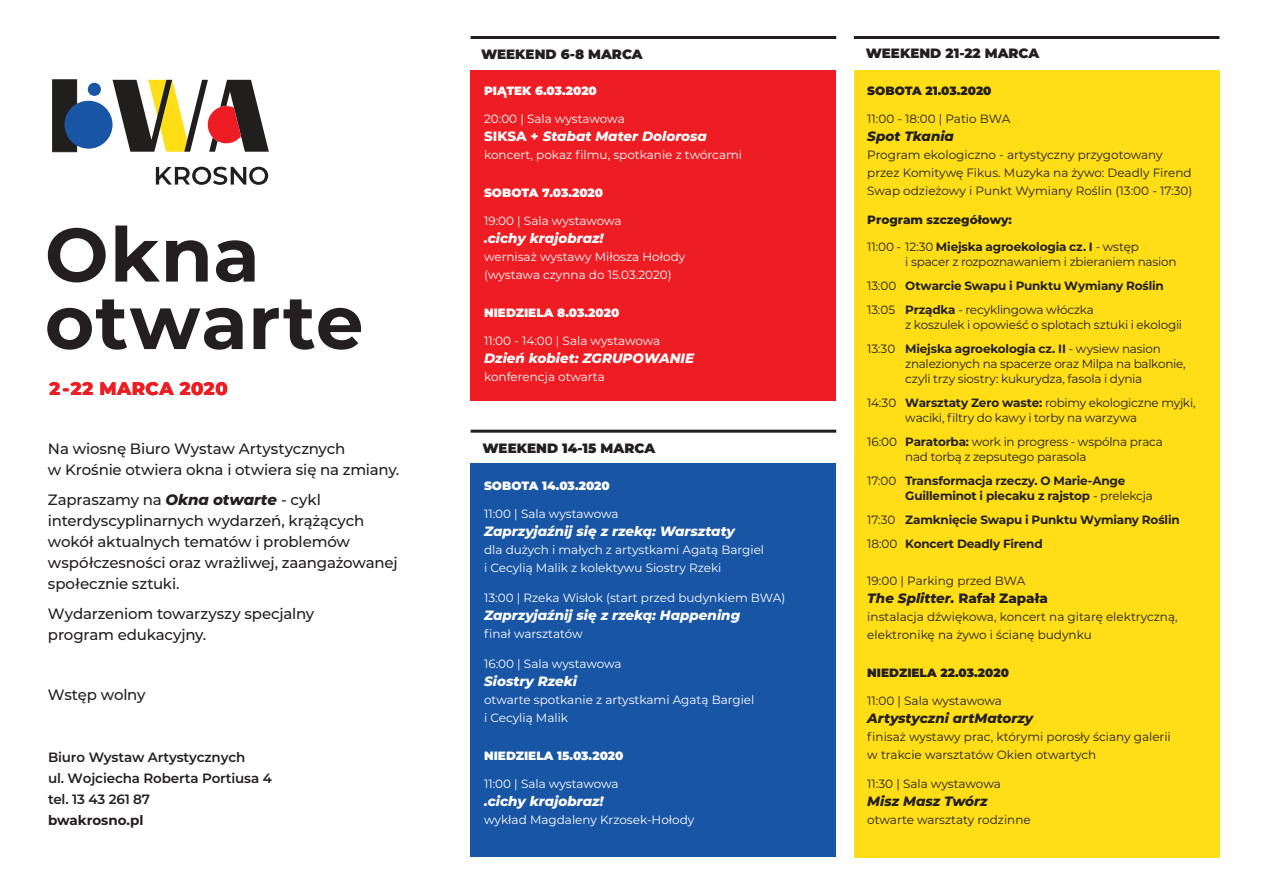
<style>
.page{position:relative;width:1263px;height:893px;background:#fff}
.page>*{position:absolute;margin:0;border:0;box-sizing:border-box;transform-origin:0 0}
.t1{font:700 75.6px "Montserrat";letter-spacing:.01em;color:#231f20}
.t2{font:800 18px "Montserrat";letter-spacing:.035em;color:#ee1d23}
.BODY{font:500 15px/21px "Montserrat";letter-spacing:-.015em;color:#231f20}
.NAZWA_WYDARZENIA{font:italic 800 13.5px "Montserrat";color:#fff}
.NAZWA_WYDARZENIA-2{font:italic 800 13.5px "Montserrat";color:#231f20}
.BODY-2{font:600 13.5px "Montserrat";letter-spacing:-.01em;color:#231f20}
.BODY-3{font:900 13.5px "Montserrat";color:#231f20}
.BODY-4{font:700 13.5px "Montserrat";color:#231f20}
.NAZWA_WYDARZENIA-3{font:12px/15px "Montserrat";letter-spacing:-.01em;color:#231f20}
.NAZWA_WYDARZENIA-4{font:12px/18px "Montserrat";color:#fff}
.NAZWA_WYDARZENIA-5{font:700 12px/15px "Montserrat";letter-spacing:-.015em;color:#231f20}
.DATY{font:12px "Montserrat";color:#fff}
.TYTUŁY{font:900 12px "Montserrat";color:#fff}
.DATY-2{font:12px "Montserrat";color:#231f20}
.TYTUŁY-2{font:900 12px "Montserrat";color:#231f20}
.NAZWA_WYDARZENIA-6{font:800 12px "Montserrat";color:#231f20}
.s1{font-weight:800;font-style:italic}
.s2{font-style:normal}
.s3{font-weight:400}
.s4{font-weight:700}
</style>
<div class="page">
<div style="left:471px;top:70px;width:365px;height:330px;background:#ee1d23"></div>
<div style="left:471px;top:463px;width:365px;height:394px;background:#1855a5"></div>
<div style="left:854px;top:70px;width:365px;height:787px;background:#ffdd17"></div>
<hr style="left:471px;top:36px;width:365px;height:3px;background:#231f20">
<hr style="left:471px;top:430px;width:365px;height:3px;background:#231f20">
<hr style="left:854px;top:36px;width:365px;height:3px;background:#231f20">
<svg style="left:53px;top:80px;width:216px;height:72px"></svg>
<svg style="left:156px;top:167px;width:112px;height:18px"></svg>
<p class="t1" style="left:45px;top:200px;width:216px">Okna</p>
<p class="t1" style="left:45px;top:268px;width:320px">otwarte</p>
<p class="t2" style="left:49px;top:376px;width:180px">2 - 22 MARCA 2020</p>
<p class="BODY" style="left:48px;top:438px;width:353px">Na wiosnę Biuro Wystaw Artystycznych<br>w Krośnie otwiera okna i otwiera się na zmiany.</p>
<p class="BODY" style="left:48px;top:489px;width:351px">Zapraszamy na <span class="s1">Okna otwarte</span> - cykl interdyscyplinarnych wydarzeń, krążących wokół aktualnych tematów i problemów współczesności oraz wrażliwej, zaangażowanej społecznie sztuki.</p>
<p class="BODY" style="left:48px;top:603px;width:268px">Wydarzeniom towarzyszy specjalny program edukacyjny.</p>
<p class="BODY" style="left:48px;top:684px;width:99px">Wstęp wolny</p>
<p class="BODY-2" style="left:48px;top:748px;width:199px">Biuro Wystaw Artystycznych</p>
<p class="BODY-2" style="left:48px;top:769px;width:225px">ul. Wojciecha Roberta Portiusa 4</p>
<p class="BODY-2" style="left:48px;top:790px;width:104px">tel. 13 43 261 87</p>
<p class="BODY-4" style="left:48px;top:811px;width:97px">bwakrosno.pl</p>
<p class="BODY-3" style="left:481px;top:44px;width:163px">WEEKEND 6-8 MARCA</p>
<p class="TYTUŁY" style="left:484px;top:82px;width:114px">PIĄTEK 6.03.2020</p>
<p class="DATY" style="left:484px;top:111px;width:142px">20:00 | Sala wystawowa</p>
<p class="NAZWA_WYDARZENIA" style="left:484px;top:127px;width:224px"><span class="s2">SIKSA +</span> Stabat Mater Dolorosa</p>
<p class="NAZWA_WYDARZENIA-4" style="left:484px;top:146px;width:259px">koncert, pokaz filmu, spotkanie z twórcami</p>
<p class="TYTUŁY" style="left:484px;top:184px;width:121px">SOBOTA 7.03.2020</p>
<p class="DATY" style="left:484px;top:213px;width:139px">19:00 | Sala wystawowa</p>
<p class="NAZWA_WYDARZENIA" style="left:484px;top:229px;width:121px">.cichy krajobraz!</p>
<p class="NAZWA_WYDARZENIA-4" style="left:484px;top:248px;width:203px">wernisaż wystawy Miłosza Hołody (wystawa czynna do 15.03.2020)</p>
<p class="TYTUŁY" style="left:484px;top:304px;width:137px">NIEDZIELA 8.03.2020</p>
<p class="DATY" style="left:484px;top:333px;width:178px">11:00 - 14:00 | Sala wystawowa</p>
<p class="NAZWA_WYDARZENIA" style="left:484px;top:349px;width:212px">Dzień kobiet: ZGRUPOWANIE</p>
<p class="NAZWA_WYDARZENIA-4" style="left:484px;top:368px;width:122px">konferencja otwarta</p>
<p class="BODY-3" style="left:482px;top:438px;width:174px">WEEKEND 14-15 MARCA</p>
<p class="TYTUŁY" style="left:484px;top:477px;width:127px">SOBOTA 14.03.2020</p>
<p class="DATY" style="left:484px;top:506px;width:136px">11:00 | Sala wystawowa</p>
<p class="NAZWA_WYDARZENIA" style="left:484px;top:522px;width:252px">Zaprzyjaźnij się z rzeką: Warsztaty</p>
<p class="NAZWA_WYDARZENIA-4" style="left:484px;top:541px;width:282px">dla dużych i małych z artystkami Agatą Bargiel i Cecylią Malik z kolektywu Siostry Rzeki</p>
<p class="DATY" style="left:484px;top:590px;width:303px">13:00 | Rzeka Wisłok (start przed budynkiem BWA)</p>
<p class="NAZWA_WYDARZENIA" style="left:484px;top:606px;width:258px">Zaprzyjaźnij się z rzeką: Happening</p>
<p class="NAZWA_WYDARZENIA-4" style="left:484px;top:625px;width:100px">finał warsztatów</p>
<p class="DATY" style="left:484px;top:656px;width:139px">16:00 | Sala wystawowa</p>
<p class="NAZWA_WYDARZENIA" style="left:484px;top:672px;width:95px">Siostry Rzeki</p>
<p class="NAZWA_WYDARZENIA-4" style="left:484px;top:691px;width:272px">otwarte spotkanie z artystkami Agatą Bargiel i Cecylią Malik</p>
<p class="TYTUŁY" style="left:484px;top:747px;width:141px">NIEDZIELA 15.03.2020</p>
<p class="DATY" style="left:484px;top:776px;width:136px">11:00 | Sala wystawowa</p>
<p class="NAZWA_WYDARZENIA" style="left:484px;top:792px;width:121px">.cichy krajobraz!</p>
<p class="NAZWA_WYDARZENIA-4" style="left:484px;top:811px;width:212px">wykład Magdaleny Krzosek-Hołody</p>
<p class="BODY-3" style="left:866px;top:43px;width:175px">WEEKEND 21-22 MARCA</p>
<p class="TYTUŁY-2" style="left:867px;top:82px;width:126px">SOBOTA 21.03.2020</p>
<p class="DATY-2" style="left:867px;top:111px;width:144px">11:00 - 18:00 | Patio BWA</p>
<p class="NAZWA_WYDARZENIA-2" style="left:867px;top:127px;width:88px">Spot Tkania</p>
<p class="NAZWA_WYDARZENIA-3" style="left:867px;top:146px;width:327px;line-height:18px">Program ekologiczno - artystyczny przygotowany przez Komitywę Fikus. Muzyka na żywo: Deadly Firend<br>Swap odzieżowy i Punkt Wymiany Roślin (13:00 - 17:30)</p>
<p class="NAZWA_WYDARZENIA-6" style="left:867px;top:211px;width:146px">Program szczegółowy:</p>
<p class="NAZWA_WYDARZENIA-5" style="left:867px;top:239px;width:273px"><span class="s3">11:00 - 12:30</span> Miejska agroekologia cz. I <span class="s3">- wstęp</span></p>
<p class="NAZWA_WYDARZENIA-3" style="left:867px;top:278px;width:31px">13:00</p>
<p class="NAZWA_WYDARZENIA-3" style="left:867px;top:302px;width:29px">13:05</p>
<p class="NAZWA_WYDARZENIA-3" style="left:867px;top:341px;width:29px">13:30</p>
<p class="NAZWA_WYDARZENIA-3" style="left:905px;top:254px;width:273px">i spacer z rozpoznawaniem i zbieraniem nasion</p>
<p class="NAZWA_WYDARZENIA-5" style="left:905px;top:278px;width:260px">Otwarcie Swapu i Punktu Wymiany Roślin</p>
<p class="NAZWA_WYDARZENIA-3" style="left:905px;top:302px;width:278px"><span class="s4">Prządka</span> - recyklingowa włóczka<br>z koszulek i opowieść o splotach sztuki i ekologii</p>
<p class="NAZWA_WYDARZENIA-3" style="left:905px;top:341px;width:282px"><span class="s4">Miejska agroekologia cz. II</span> - wysiew nasion znalezionych na spacerze oraz Milpa na balkonie, czyli trzy siostry: kukurydza, fasola i dynia</p>
<p class="NAZWA_WYDARZENIA-3" style="left:905px;top:395px;width:292px"><span class="s4">Warsztaty Zero waste:</span> robimy ekologiczne myjki, waciki, filtry do kawy i torby na warzywa</p>
<p class="NAZWA_WYDARZENIA-3" style="left:905px;top:434px;width:259px"><span class="s4">Paratorba:</span> work in progress - wspólna praca nad torbą z zepsutego parasola</p>
<p class="NAZWA_WYDARZENIA-5" style="left:905px;top:473px;width:249px">Transformacja rzeczy. O Marie-Ange<br>Guilleminot i plecaku z rajstop <span class="s3">- prelekcja</span></p>
<p class="NAZWA_WYDARZENIA-5" style="left:905px;top:512px;width:276px">Zamknięcie Swapu i Punktu Wymiany Roślin</p>
<p class="NAZWA_WYDARZENIA-5" style="left:905px;top:536px;width:139px">Koncert Deadly Firend</p>
<p class="NAZWA_WYDARZENIA-3" style="left:867px;top:395px;width:30px">14:30</p>
<p class="NAZWA_WYDARZENIA-3" style="left:867px;top:434px;width:31px">16:00</p>
<p class="NAZWA_WYDARZENIA-3" style="left:867px;top:473px;width:31px">17:00</p>
<p class="NAZWA_WYDARZENIA-3" style="left:867px;top:512px;width:30px">17:30</p>
<p class="NAZWA_WYDARZENIA-3" style="left:867px;top:536px;width:32px">18:00</p>
<p class="DATY-2" style="left:867px;top:573px;width:159px">19:00 | Parking przed BWA</p>
<p class="NAZWA_WYDARZENIA-2" style="left:867px;top:589px;width:182px">The Splitter. <span class="s2">Rafał Zapała</span></p>
<p class="NAZWA_WYDARZENIA-3" style="left:867px;top:608px;width:312px;line-height:18px">instalacja dźwiękowa, koncert na gitarę elektryczną, elektronikę na żywo i ścianę budynku</p>
<p class="TYTUŁY-2" style="left:867px;top:664px;width:143px">NIEDZIELA 22.03.2020</p>
<p class="DATY-2" style="left:867px;top:693px;width:136px">11:00 | Sala wystawowa</p>
<p class="NAZWA_WYDARZENIA-2" style="left:867px;top:709px;width:167px">Artystyczni artMatorzy</p>
<p class="NAZWA_WYDARZENIA-3" style="left:867px;top:728px;width:305px;line-height:18px">finisaż wystawy prac, którymi porosły ściany galerii w trakcie warsztatów Okien otwartych</p>
<p class="DATY-2" style="left:867px;top:775px;width:135px">11:30 | Sala wystawowa</p>
<p class="NAZWA_WYDARZENIA-2" style="left:867px;top:791px;width:122px">Misz Masz Twórz</p>
<p class="NAZWA_WYDARZENIA-3" style="left:867px;top:812px;width:165px">otwarte warsztaty rodzinne</p>
</div>
